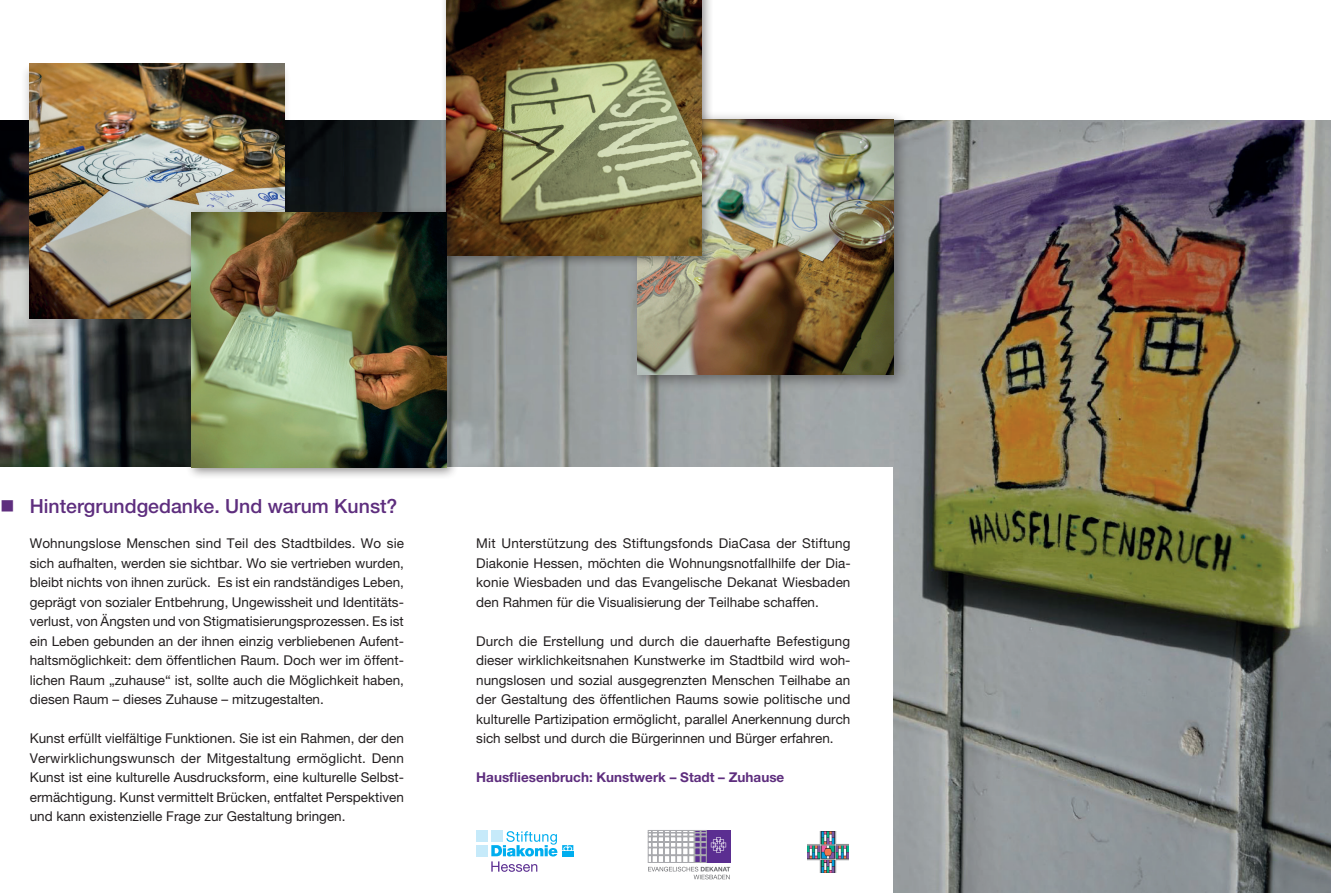
<style>
.page{position:relative;width:1331px;height:893px;background:#fff}
.page>*{position:absolute;margin:0;border:0;box-sizing:border-box;transform-origin:0 0}
.t1{font:500 19.5px "Helvetica Neue LT Pro";color:#5e2e7e}
.t2{font:13.5px/19.5px "Helvetica Neue LT Pro";color:#231f20;text-align:justify}
.t3{font:700 13.5px "Helvetica Neue LT Pro";color:#5e2e7e}
</style>
<div class="page">
<img style="left:0;top:120px;width:1331px;height:773px">
<div style="left:0;top:468px;width:446px;height:425px;background:#fff"></div>
<div style="left:446px;top:468px;width:447px;height:425px;background:#fff"></div>
<div style="left:630px;top:111px;width:279px;height:279px;background:#231f20;opacity:.5"></div>
<img style="left:638px;top:119px;width:255px;height:255px">
<div style="left:20px;top:63px;width:271px;height:271px;background:#231f20;opacity:.2"></div>
<img style="left:30px;top:64px;width:255px;height:255px">
<div style="left:440px;top:0;width:274px;height:267px;background:#231f20;opacity:.5"></div>
<img style="left:446px;top:0;width:256px;height:255px">
<div style="left:185px;top:206px;width:274px;height:274px;background:#231f20;opacity:.5"></div>
<img style="left:191px;top:213px;width:255px;height:255px">
<svg style="left:491px;top:831px;width:82px;height:41px"></svg>
<div style="left:477px;top:845px;width:11px;height:11px;background:#c6eafa"></div>
<div style="left:477px;top:830px;width:11px;height:12px;background:#c6eafa"></div>
<div style="left:491px;top:830px;width:11px;height:12px;background:#c6eafa"></div>
<svg style="left:648px;top:830px;width:82px;height:49px"></svg>
<img style="left:807px;top:831px;width:41px;height:41px">
<h1 class="t1" style="left:0;top:494px;width:399px">■ Hintergrundgedanke. Und warum Kunst?</h1>
<p class="t2" style="left:30px;top:533px;width:376px">Wohnungslose Menschen sind Teil des Stadtbildes. Wo sie sich aufhalten, werden sie sichtbar. Wo sie vertrieben wurden, bleibt nichts von ihnen zurück. Es ist ein randständiges Leben, geprägt von sozialer Entbehrung, Ungewissheit und Identitäts&shy;verlust, von Ängsten und von Stigmatisierungsprozessen. Es ist ein Leben gebunden an der ihnen einzig verbliebenen Aufent&shy;haltsmöglichkeit: dem öffentlichen Raum. Doch wer im öffent&shy;lichen Raum „zuhause“ ist, sollte auch die Möglichkeit haben, diesen Raum – dieses Zuhause – mitzugestalten.</p>
<p class="t2" style="left:30px;top:728px;width:376px">Kunst erfüllt vielfältige Funktionen. Sie ist ein Rahmen, der den Verwirklichungswunsch der Mitgestaltung ermöglicht. Denn Kunst ist eine kulturelle Ausdrucksform, eine kulturelle Selbst&shy;ermächtigung. Kunst vermittelt Brücken, entfaltet Perspektiven und kann existenzielle Frage zur Gestaltung bringen.</p>
<p class="t2" style="left:476px;top:533px;width:376px">Mit Unterstützung des Stiftungsfonds DiaCasa der Stiftung Diakonie Hessen, möchten die Wohnungsnotfallhilfe der Dia&shy;konie Wiesbaden und das Evangelische Dekanat Wiesbaden den Rahmen für die Visualisierung der Teilhabe schaffen.</p>
<p class="t2" style="left:476px;top:631px;width:376px">Durch die Erstellung und durch die dauerhafte Befestigung dieser wirklichkeitsnahen Kunstwerke im Stadtbild wird woh&shy;nungslosen und sozial ausgegrenzten Menschen Teilhabe an der Gestaltung des öffentlichen Raums sowie politische und kulturelle Partizipation ermöglicht, parallel Anerkennung durch sich selbst und durch die Bürgerinnen und Bürger erfahren.</p>
<p class="t3" style="left:476px;top:769px;width:310px">Hausfliesenbruch: Kunstwerk – Stadt – Zuhause</p>
</div>
